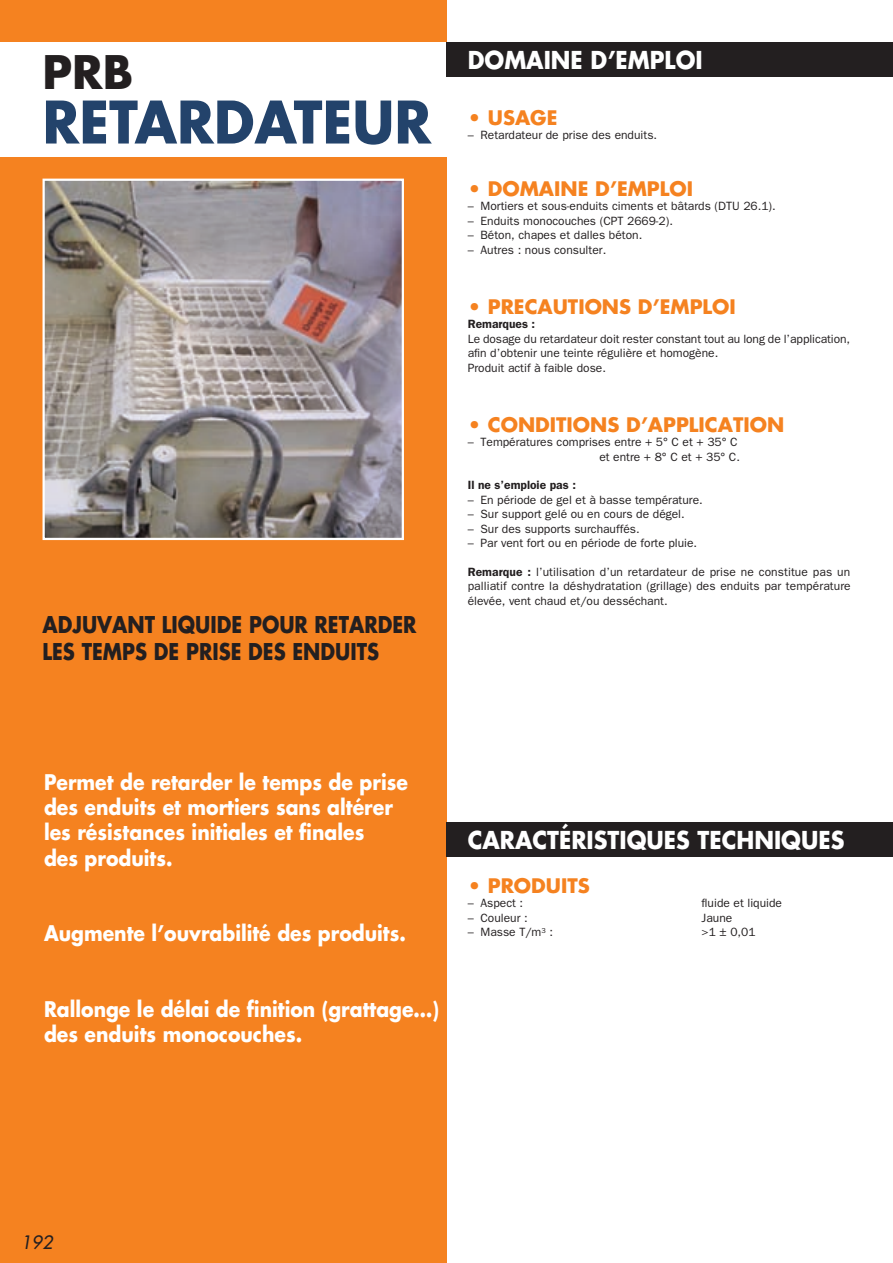
<style>
.page{position:relative;width:893px;height:1263px;background:#fff}
.page>*{position:absolute;margin:0;border:0;box-sizing:border-box;transform-origin:0 0}
.t1{font:700 57px "Futura";color:#23436b;scale:.95 1}
.t2{font:700 45px "Futura";color:#231f20}
.t3{font:700 24px "Futura";color:#fff;scale:.93 1}
.t4{font:700 22.5px/27px "Futura";color:#231f20;scale:.87 1}
.t5{font:700 21px/25.2px "Futura";color:#fff;scale:.9 1}
.t6{font:700 19.5px "Futura";color:#f58220}
.t7{font:italic 18px "Futura";color:#231f20}
.t8{font:12px/14.4px "Franklin Gothic";color:#231f20}
.t9{font:600 12px "Franklin Gothic";color:#231f20}
.s1{font-weight:600}
</style>
<div class="page">
<div style="left:0;top:0;width:446px;height:1263px;background:#f58220"></div>
<div style="left:0;top:43px;width:451px;height:114px;background:#fff"></div>
<div style="left:446px;top:43px;width:447px;height:34px;background:#231f20"></div>
<div style="left:446px;top:823px;width:447px;height:34px;background:#231f20"></div>
<img style="left:46px;top:182px;width:355px;height:355px">
<div style="left:43px;top:179px;width:361px;height:361px;border:2px solid #fff"></div>
<h2 class="t2" style="left:43px;top:41px;width:92px">PRB</h2>
<h1 class="t1" style="left:43px;top:83px;width:411px">RETARDATEUR</h1>
<h3 class="t4" style="left:43px;top:611px;width:431px">ADJUVANT LIQUIDE POUR RETARDER<br>LES TEMPS DE PRISE DES ENDUITS</h3>
<h3 class="t3" style="left:468px;top:43px;width:254px">DOMAINE D’EMPLOI</h3>
<h3 class="t6" style="left:468px;top:104px;width:91px">• USAGE</h3>
<p class="t8" style="left:468px;top:128px;width:191px">– Retardateur de prise des enduits.</p>
<h3 class="t6" style="left:468px;top:175px;width:227px">• DOMAINE D’EMPLOI</h3>
<p class="t8" style="left:468px;top:199px;width:309px">– Mortiers et sous-enduits ciments et bâtards (DTU 26.1).</p>
<p class="t8" style="left:468px;top:213px;width:207px">– Enduits monocouches (CPT 2669-2).</p>
<p class="t8" style="left:468px;top:228px;width:176px">– Béton, chapes et dalles béton.</p>
<p class="t8" style="left:468px;top:242px;width:140px">– Autres : nous consulter.</p>
<h3 class="t6" style="left:468px;top:293px;width:270px">• PRECAUTIONS D’EMPLOI</h3>
<p class="t9" style="left:468px;top:317px;width:69px">Remarques :</p>
<p class="t8" style="left:468px;top:331px;width:384px">Le dosage du retardateur doit rester constant tout au long de l’application, afin d’obtenir une teinte régulière et homogène.<br>Produit actif à faible dose.</p>
<h3 class="t6" style="left:468px;top:411px;width:318px">• CONDITIONS D’APPLICATION</h3>
<p class="t8" style="left:468px;top:435px;width:274px;text-align:right">– Températures comprises entre + 5° C et + 35° C et entre + 8° C et + 35° C.</p>
<p class="t9" style="left:468px;top:478px;width:110px">Il ne s’emploie pas :</p>
<p class="t8" style="left:468px;top:492px;width:236px">– En période de gel et à basse température.</p>
<p class="t8" style="left:468px;top:507px;width:218px">– Sur support gelé ou en cours de dégel.</p>
<p class="t8" style="left:468px;top:521px;width:173px">– Sur des supports surchauffés.</p>
<p class="t8" style="left:468px;top:535px;width:231px">– Par vent fort ou en période de forte pluie.</p>
<p class="t8" style="left:468px;top:564px;width:384px;text-align:justify"><span class="s1">Remarque :</span> l’utilisation d’un retardateur de prise ne constitue pas un palliatif contre la déshydratation (grillage) des enduits par température élevée, vent chaud et/ou desséchant.</p>
<h3 class="t5" style="left:44px;top:769px;width:406px">Permet de retarder le temps de prise des enduits et mortiers sans altérer les résistances initiales et finales<br>des produits.</h3>
<h3 class="t5" style="left:44px;top:920px;width:404px">Augmente l’ouvrabilité des produits.</h3>
<h3 class="t5" style="left:44px;top:996px;width:441px">Rallonge le délai de finition (grattage…) des enduits monocouches.</h3>
<h3 class="t3" style="left:468px;top:823px;width:407px">CARACTÉRISTIQUES TECHNIQUES</h3>
<h3 class="t6" style="left:468px;top:872px;width:124px">• PRODUITS</h3>
<p class="t8" style="left:468px;top:895px;width:57px">– Aspect :</p>
<p class="t8" style="left:702px;top:895px;width:82px">fluide et liquide</p>
<p class="t8" style="left:468px;top:910px;width:62px">– Couleur :</p>
<p class="t8" style="left:702px;top:910px;width:32px">Jaune</p>
<p class="t8" style="left:468px;top:924px;width:87px">– Masse T/m<sup>3</sup> :</p>
<p class="t8" style="left:702px;top:924px;width:55px">&gt;1 ± 0,01</p>
<h3 class="t7" style="left:21px;top:1230px;width:33px">192</h3>
</div>
